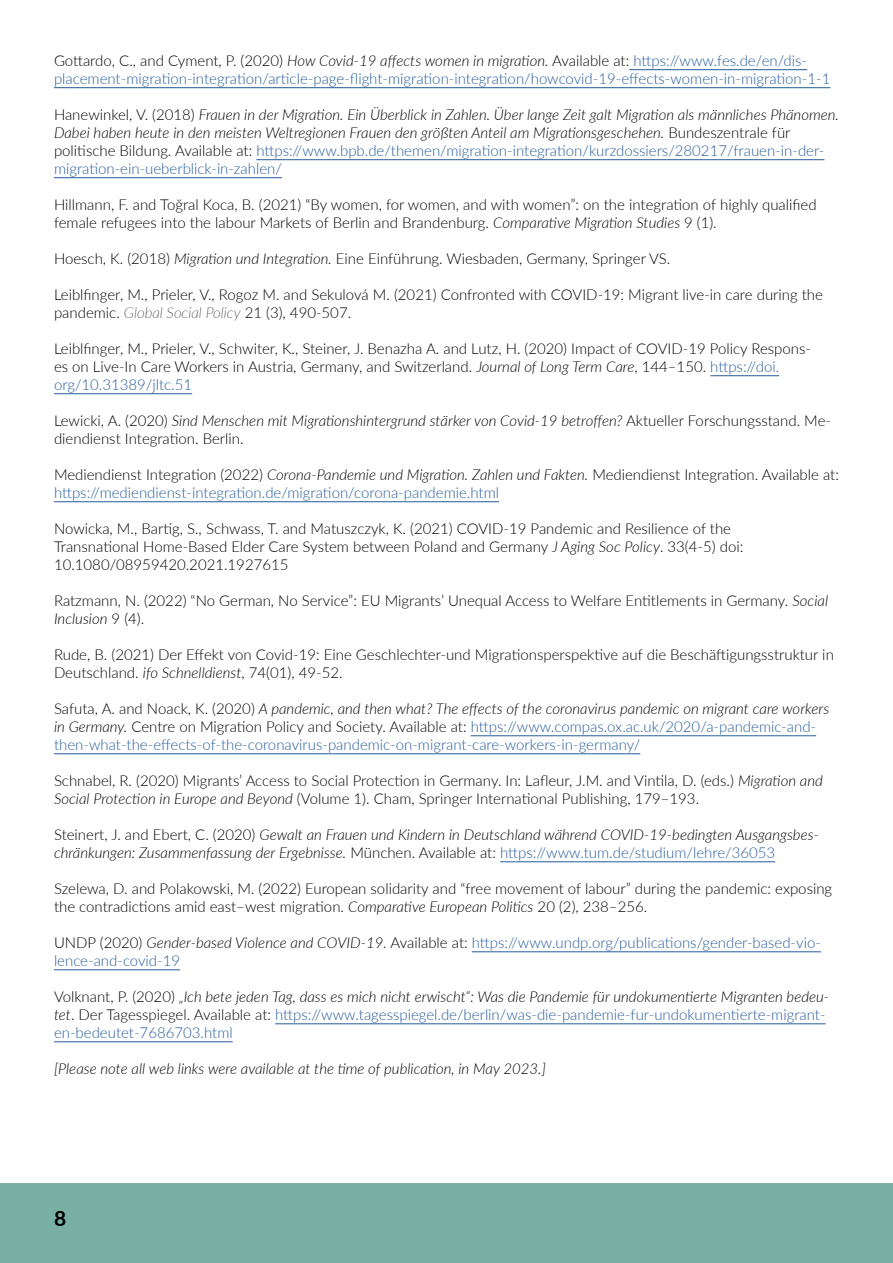
<style>
.page{position:relative;width:893px;height:1263px;background:#fff}
.page>*{position:absolute;margin:0;border:0;box-sizing:border-box;transform-origin:0 0}
.t1{font:700 21px "Lato";color:#000}
.References{font:300 15px/18px "Lato";color:#000}
.References-2{font:300 15px/18px "Lato";color:#275b9b}
.References-3{font:italic 300 15px/18px "Lato";color:#000}
.s1{color:#000}
.s2{font-style:italic;color:#000}
.s3{font-style:normal}
.s4{font-style:normal;color:#275b9b}
.s5{font-style:italic}
.s6{font-weight:100;font-style:italic}
.s7{color:#275b9b}
</style>
<div class="page">
<div style="left:0;top:1183px;width:893px;height:80px;background:#78b1a3"></div>
<hr style="left:629px;top:69px;width:178px;height:1px;background:#275b9b">
<hr style="left:54px;top:87px;width:776px;height:1px;background:#275b9b">
<hr style="left:256px;top:159px;width:568px;height:1px;background:#275b9b">
<hr style="left:54px;top:177px;width:228px;height:1px;background:#275b9b">
<hr style="left:710px;top:375px;width:69px;height:1px;background:#275b9b">
<hr style="left:54px;top:393px;width:138px;height:1px;background:#275b9b">
<hr style="left:54px;top:501px;width:445px;height:1px;background:#275b9b">
<hr style="left:471px;top:735px;width:345px;height:1px;background:#275b9b">
<hr style="left:54px;top:753px;width:586px;height:1px;background:#275b9b">
<hr style="left:500px;top:861px;width:275px;height:1px;background:#275b9b">
<hr style="left:472px;top:951px;width:349px;height:1px;background:#275b9b">
<hr style="left:54px;top:969px;width:126px;height:1px;background:#275b9b">
<hr style="left:275px;top:1023px;width:551px;height:1px;background:#275b9b">
<hr style="left:54px;top:1041px;width:179px;height:1px;background:#275b9b">
<p class="References-2" style="left:54px;top:51px;width:778px"><span class="s1">Gottardo, C., and Cyment, P. (2020)</span> <span class="s2">How Covid-19 affects women in migration.</span> <span class="s1">Available at:</span> https://www.fes.de/en/dis&shy;placement-migration-integration/article-page-flight-migration-integration/howcovid-19-effects-women-in-migration-1-1</p>
<p class="References-3" style="left:54px;top:105px;width:786px"><span class="s3">Hanewinkel, V. (2018)</span> Frauen in der Migration. Ein Überblick in Zahlen. Über lange Zeit galt Migration als männliches Phänomen.<br>Dabei haben heute in den meisten Weltregionen Frauen den größten Anteil am Migrationsgeschehen. <span class="s3">Bundeszentrale für politische Bildung. Available at:</span> <span class="s4">https://www.bpb.de/themen/migration-integration/kurzdossiers/280217/frauen-in-der&shy;migration-ein-ueberblick-in-zahlen/</span></p>
<p class="References" style="left:54px;top:195px;width:764px">Hillmann, F. and Toğral Koca, B. (2021) “By women, for women, and with women”: on the integration of highly qualified female refugees into the labour Markets of Berlin and Brandenburg. <span class="s5">Comparative Migration Studies</span> 9 (1).</p>
<p class="References" style="left:54px;top:249px;width:618px">Hoesch, K. (2018) <span class="s5">Migration und Integration.</span> Eine Einführung. Wiesbaden, Germany, Springer VS.</p>
<p class="References" style="left:54px;top:285px;width:770px">Leiblfinger, M., Prieler, V., Rogoz M. and Sekulová M. (2021) Confronted with COVID-19: Migrant live-in care during the pandemic. <span class="s6">Global Social Policy</span> 21 (3), 490-507.</p>
<p class="References" style="left:54px;top:339px;width:758px">Leiblfinger, M., Prieler, V., Schwiter, K., Steiner, J. Benazha A. and Lutz, H. (2020) Impact of COVID-19 Policy Respons&shy;es on Live-In Care Workers in Austria, Germany, and Switzerland. <span class="s5">Journal of Long Term Care</span>, 144–150. <span class="s7">https://doi. org/10.31389/jltc.51</span></p>
<p class="References" style="left:54px;top:411px;width:778px">Lewicki, A. (2020) <span class="s5">Sind Menschen mit Migrationshintergrund stärker von Covid-19 betroffen?</span> Aktueller Forschungsstand. Me&shy;diendienst Integration. Berlin.</p>
<p class="References-2" style="left:54px;top:465px;width:786px"><span class="s1">Mediendienst Integration (2022)</span> <span class="s2">Corona-Pandemie und Migration. Zahlen und Fakten.</span> <span class="s1">Mediendienst Integration. Available at: </span>https://mediendienst-integration.de/migration/corona-pandemie.html</p>
<p class="References" style="left:54px;top:519px;width:691px">Nowicka, M., Bartig, S., Schwass, T. and Matuszczyk, K. (2021) COVID-19 Pandemic and Resilience of the<br>Transnational Home-Based Elder Care System between Poland and Germany <span class="s5">J Aging Soc Policy</span>. 33(4-5) doi:<br>10.1080/08959420.2021.1927615</p>
<p class="References" style="left:54px;top:591px;width:776px">Ratzmann, N. (2022) “No German, No Service”: EU Migrants’ Unequal Access to Welfare Entitlements in Germany. <span class="s5">Social<br>Inclusion</span> 9 (4).</p>
<p class="References" style="left:54px;top:645px;width:781px">Rude, B. (2021) Der Effekt von Covid-19: Eine Geschlechter-und Migrationsperspektive auf die Beschäftigungsstruktur in<br>Deutschland. <span class="s5">ifo Schnelldienst</span>, 74(01), 49-52.</p>
<p class="References-2" style="left:54px;top:699px;width:777px"><span class="s1">Safuta, A. and Noack, K. (2020)</span> <span class="s2">A pandemic, and then what? The effects of the coronavirus pandemic on migrant care workers in Germany.</span> <span class="s1">Centre on Migration Policy and Society. Available at:</span> https://www.compas.ox.ac.uk/2020/a-pandemic-and&shy;then-what-the-effects-of-the-coronavirus-pandemic-on-migrant-care-workers-in-germany/</p>
<p class="References" style="left:54px;top:771px;width:770px">Schnabel, R. (2020) Migrants’ Access to Social Protection in Germany. In: Lafleur, J.M. and Vintila, D. (eds.) <span class="s5">Migration and<br>Social Protection in Europe and Beyond</span> (Volume 1). Cham, Springer International Publishing, 179–193.</p>
<p class="References-3" style="left:54px;top:825px;width:766px"><span class="s3">Steinert, J. and Ebert, C. (2020)</span> Gewalt an Frauen und Kindern in Deutschland während COVID-19-bedingten Ausgangsbes&shy;chränkungen: Zusammenfassung der Ergebnisse. <span class="s3">München. Available at:</span> <span class="s4">https://www.tum.de/studium/lehre/36053</span></p>
<p class="References" style="left:54px;top:879px;width:780px">Szelewa, D. and Polakowski, M. (2022) European solidarity and “free movement of labour” during the pandemic: exposing the contradictions amid east–west migration. <span class="s5">Comparative European Politics</span> 20 (2), 238–256.</p>
<p class="References-2" style="left:54px;top:933px;width:768px"><span class="s1">UNDP (2020)</span> <span class="s2">Gender-based Violence and COVID-19.</span> <span class="s1">Available at:</span> https://www.undp.org/publications/gender-based-vio&shy;lence-and-covid-19</p>
<p class="References-2" style="left:54px;top:987px;width:777px"><span class="s1">Volknant, P. (2020)</span> <span class="s2">„Ich bete jeden Tag, dass es mich nicht erwischt“: Was die Pandemie für undokumentierte Migranten bedeu&shy;tet</span><span class="s1">. Der Tagesspiegel. Available at:</span> https://www.tagesspiegel.de/berlin/was-die-pandemie-fur-undokumentierte-migrant&shy;en-bedeutet-7686703.html</p>
<p class="References-3" style="left:54px;top:1059px;width:493px">[Please note all web links were available at the time of publication, in May 2023.]</p>
<h1 class="t1" style="left:54px;top:1203px;width:14px">8</h1>
</div>
